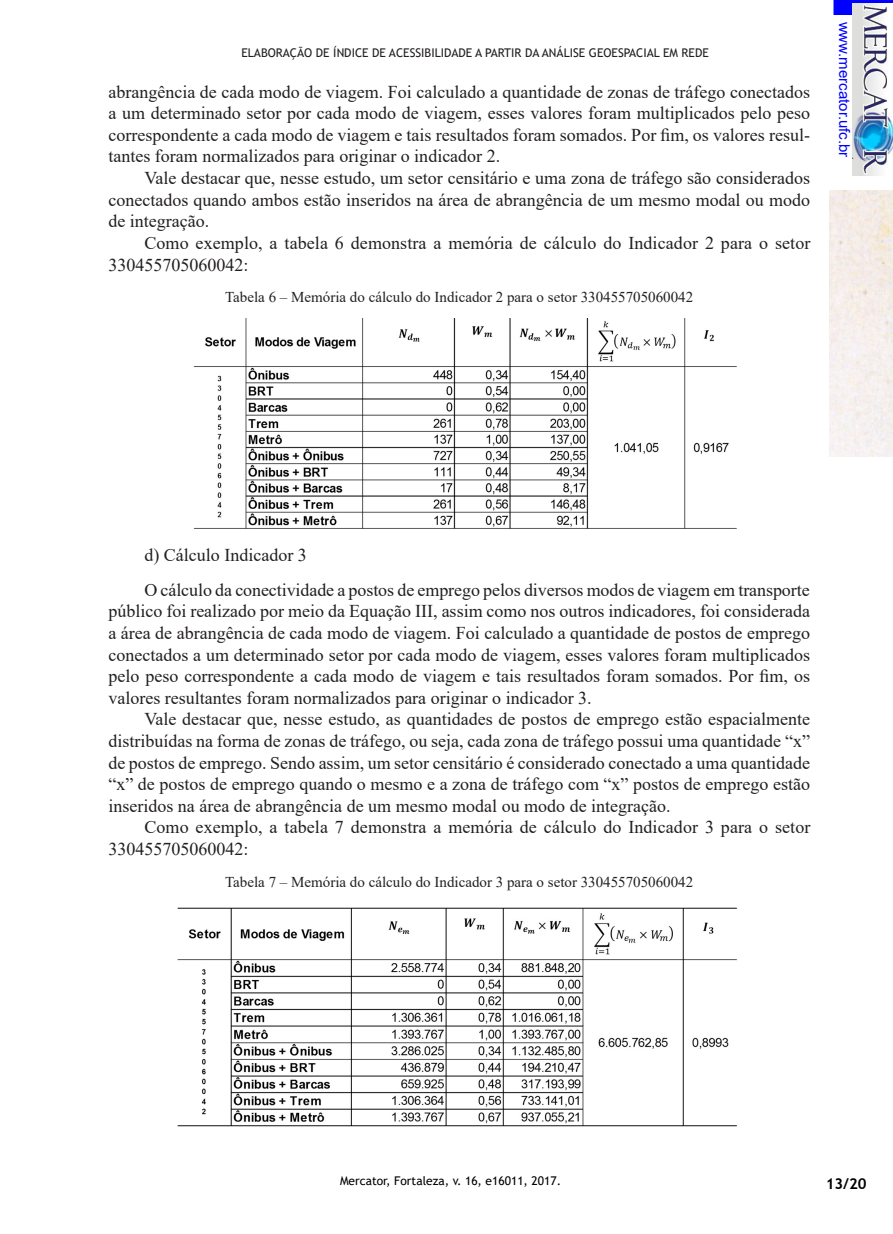
<style>
.page{position:relative;width:893px;height:1234px;background:#fff}
.page>*{position:absolute;margin:0;border:0;box-sizing:border-box;transform-origin:0 0}
.t1{font:18px/21.6px "Times New Roman";color:#231f20;text-align:justify}
.LEGENDA{font:15px "Times New Roman";color:#231f20}
.t2{font:15px "Arial";color:#00f}
.t3{font:700 15px "Trebuchet MS";color:#000}
.t4{font:12px "Trebuchet MS";color:#231f20}
.t5{font:12px "Trebuchet MS";color:#000}
</style>
<div class="page">
<img style="left:829px;top:190px;width:64px;height:266px">
<div style="left:833px;top:0;width:60px;height:15px;background:#00f"></div>
<img style="left:853px;top:3px;width:40px;height:173px">
<img style="left:193px;top:318px;width:544px;height:211px">
<img style="left:177px;top:907px;width:560px;height:220px">
<p class="t4" style="left:241px;top:45px;width:469px">ELABORAÇÃO DE ÍNDICE DE ACESSIBILIDADE A PARTIR DA ANÁLISE GEOESPACIAL EM REDE</p>
<p class="t1" style="left:108px;top:80px;width:703px">abrangência de cada modo de viagem. Foi calculado a quantidade de zonas de tráfego conectados a um determinado setor por cada modo de viagem, esses valores foram multiplicados pelo peso correspondente a cada modo de viagem e tais resultados foram somados. Por fim, os valores resul&shy;tantes foram normalizados para originar o indicador 2.</p>
<p class="t1" style="left:108px;top:167px;width:703px;text-indent:36px">Vale destacar que, nesse estudo, um setor censitário e uma zona de tráfego são considerados conectados quando ambos estão inseridos na área de abrangência de um mesmo modal ou modo de integração.</p>
<p class="t1" style="left:108px;top:231px;width:703px;text-indent:36px">Como exemplo, a tabela 6 demonstra a memória de cálculo do Indicador 2 para o setor<br>330455705060042:</p>
<p class="LEGENDA" style="left:225px;top:286px;width:470px">Tabela 6 – Memória do cálculo do Indicador 2 para o setor 330455705060042</p>
<p class="t2" style="left:855px;top:21px;width:138px;rotate:90deg">www.mercator.ufc.br</p>
<p class="t1" style="left:144px;top:543px;width:164px">d) Cálculo Indicador 3</p>
<p class="t1" style="left:108px;top:578px;width:703px;text-indent:36px">O cálculo da conectividade a postos de emprego pelos diversos modos de viagem em transporte público foi realizado por meio da Equação III, assim como nos outros indicadores, foi considerada a área de abrangência de cada modo de viagem. Foi calculado a quantidade de postos de emprego conectados a um determinado setor por cada modo de viagem, esses valores foram multiplicados pelo peso correspondente a cada modo de viagem e tais resultados foram somados. Por fim, os valores resultantes foram normalizados para originar o indicador 3.</p>
<p class="t1" style="left:108px;top:707px;width:703px;text-indent:36px">Vale destacar que, nesse estudo, as quantidades de postos de emprego estão espacialmente distribuídas na forma de zonas de tráfego, ou seja, cada zona de tráfego possui uma quantidade “x” de postos de emprego. Sendo assim, um setor censitário é considerado conectado a uma quantidade “x” de postos de emprego quando o mesmo e a zona de tráfego com “x” postos de emprego estão inseridos na área de abrangência de um mesmo modal ou modo de integração.</p>
<p class="t1" style="left:108px;top:815px;width:703px;text-indent:36px">Como exemplo, a tabela 7 demonstra a memória de cálculo do Indicador 3 para o setor<br>330455705060042:</p>
<p class="LEGENDA" style="left:225px;top:870px;width:470px">Tabela 7 – Memória do cálculo do Indicador 3 para o setor 330455705060042</p>
<p class="t5" style="left:340px;top:1172px;width:223px">Mercator, Fortaleza, v. 16, e16011, 2017.</p>
<p class="t3" style="left:826px;top:1173px;width:43px">13/20</p>
</div>
